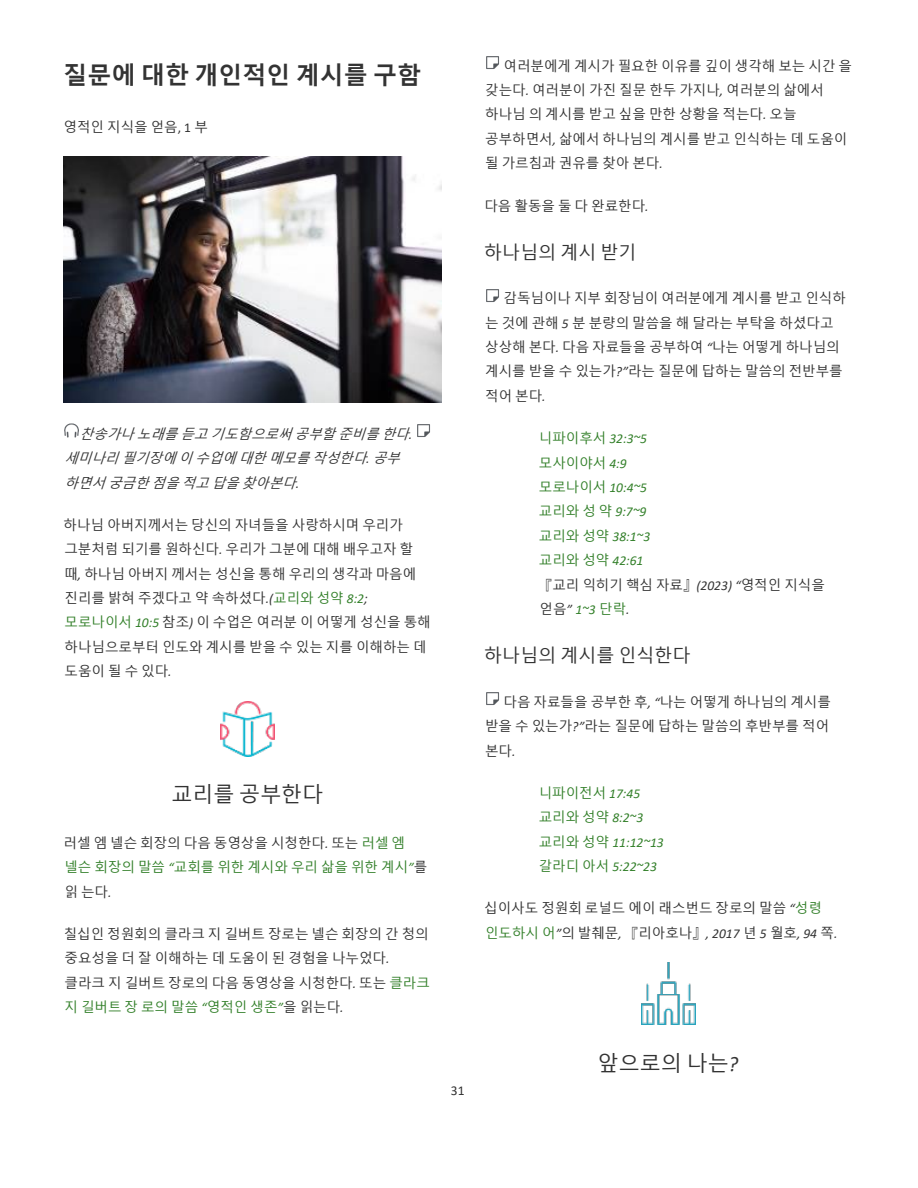
<style>
.page{position:relative;width:918px;height:1188px;background:#fff}
.page>*{position:absolute;margin:0;border:0;box-sizing:border-box;transform-origin:0 0}
.t1{font:700 24px "Malgun Gothic";color:#333}
.t2{font:21px "Malgun Gothic";color:#333}
.t3{font:18px "Malgun Gothic";color:#333}
.t4{font:13.5px/24.5px "Malgun Gothic";color:#333}
.t5{font:13.5px/24.5px "Malgun Gothic";color:#33802a}
.t6{font:italic 13.5px/24.5px "Malgun Gothic";color:#333}
.t7{font:italic 13.5px "Calibri";color:#33802a}
.t8{font:13.5px "Calibri";color:#333}
.s1{font-family:"Calibri"}
.s2{font-family:"Calibri";font-style:italic}
.s3{color:#33802a}
.s4{font-family:"Calibri";font-style:italic;color:#33802a}
.s5{color:#333}
.s6{font-family:"Calibri";font-style:italic;color:#333}
.s7{font-family:"Malgun Gothic";font-style:normal}
.s8{font-family:"MS Mincho"}
</style>
<div class="page">
<img style="left:64px;top:157px;width:378px;height:246px">
<img style="left:64px;top:423px;width:15px;height:15px">
<img style="left:417px;top:424px;width:13px;height:13px">
<img style="left:221px;top:701px;width:54px;height:55px">
<img style="left:486px;top:56px;width:13px;height:13px">
<img style="left:486px;top:289px;width:13px;height:13px">
<img style="left:486px;top:692px;width:13px;height:13px">
<img style="left:641px;top:963px;width:54px;height:62px">
<h1 class="t1" style="left:64px;top:61px;width:359px">질문에 대한 개인적인 계시를 구함</h1>
<p class="t4" style="left:64px;top:115px;width:146px">영적인 지식을 얻음<span class="s1">, 1</span> 부</p>
<p class="t6" style="left:64px;top:422px;width:351px;text-indent:15px">찬송가나 노래를 듣고 기도함으로써 공부할 준비를 한다<span class="s1">. </span>세미나리 필기장에 이 수업에 대한 메모를 작성한다<span class="s1">.</span> 공부 하면서 궁금한 점을 적고 답을 찾아본다<span class="s1">.</span></p>
<p class="t4" style="left:64px;top:513px;width:369px">하나님 아버지께서는 당신의 자녀들을 사랑하시며 우리가 그분처럼 되기를 원하신다<span class="s2">.</span> 우리가 그분에 대해 배우고자 할 때<span class="s2">,</span> 하나님 아버지 께서는 성신을 통해 우리의 생각과 마음에 진리를 밝혀 주겠다고 약 속하셨다<span class="s2">.(</span><span class="s3">교리와 성약</span> <span class="s4">8:2</span><span class="s2">; </span><span class="s3">모로나이서</span> <span class="s4">10:5</span> 참조<span class="s2">)</span> 이 수업은 여러분 이 어떻게 성신을 통해 하나님으로부터 인도와 계시를 받을 수 있는 지를 이해하는 데 도움이 될 수 있다<span class="s2">.</span></p>
<h2 class="t2" style="left:172px;top:782px;width:153px">교리를 공부한다</h2>
<p class="t5" style="left:64px;top:831px;width:365px"><span class="s5">러셀 엠 넬슨 회장의 다음 동영상을 시청한다</span><span class="s6">.</span> <span class="s5">또는</span> 러셀 엠 넬슨 회장의 말씀 <span class="s2">“</span>교회를 위한 계시와 우리 삶을 위한 계시<span class="s2">”</span><span class="s5">를 읽 는다</span><span class="s6">.</span></p>
<p class="t4" style="left:64px;top:922px;width:368px">칠십인 정원회의 클라크 지 길버트 장로는 넬슨 회장의 간 청의 중요성을 더 잘 이해하는 데 도움이 된 경험을 나누었다<span class="s2">. </span>클라크 지 길버트 장로의 다음 동영상을 시청한다<span class="s2">.</span> 또는 <span class="s3">클라크 지 길버트 장 로의 말씀</span> <span class="s4">“</span><span class="s3">영적인 생존</span><span class="s4">”</span>을 읽는다<span class="s2">.</span></p>
<p class="t4" style="left:485px;top:54px;width:368px;text-indent:18px">여러분에게 계시가 필요한 이유를 깊이 생각해 보는 시간 을 갖는다<span class="s2">.</span> 여러분이 가진 질문 한두 가지나<span class="s2">,</span> 여러분의 삶에서 하나님 의 계시를 받고 싶을 만한 상황을 적는다<span class="s2">.</span> 오늘 공부하면서<span class="s2">,</span> 삶에서 하나님의 계시를 받고 인식하는 데 도움이 될 가르침과 권유를 찾아 본다<span class="s2">.</span></p>
<p class="t4" style="left:484px;top:194px;width:166px">다음 활동을 둘 다 완료한다<span class="s2">.</span></p>
<h3 class="t3" style="left:484px;top:242px;width:154px">하나님의 계시 받기</h3>
<p class="t4" style="left:485px;top:286px;width:362px;text-indent:18px">감독님이나 지부 회장님이 여러분에게 계시를 받고 인식하 는 것에 관해 <span class="s2">5</span> 분 분량의 말씀을 해 달라는 부탁을 하셨다고 상상해 본다<span class="s2">.</span> 다음 자료들을 공부하여 <span class="s2">“</span>나는 어떻게 하나님의 계시를 받을 수 있는가<span class="s2">?”</span>라는 질문에 답하는 말씀의 전반부를 적어 본다<span class="s2">.</span></p>
<p class="t7" style="left:539px;top:429px;width:110px"><span class="s7">니파이후서</span> 32:3~5</p>
<p class="t5" style="left:539px;top:451px;width:89px">모사이야서 <span class="s2">4:9</span></p>
<p class="t7" style="left:539px;top:478px;width:110px"><span class="s7">모로나이서</span> 10:4~5</p>
<p class="t5" style="left:539px;top:500px;width:109px">교리와 성 약 <span class="s2">9:7~9</span></p>
<p class="t7" style="left:539px;top:527px;width:113px"><span class="s7">교리와 성약</span> 38:1~3</p>
<p class="t5" style="left:539px;top:548px;width:106px">교리와 성약 <span class="s2">42:61</span></p>
<p class="t4" style="left:539px;top:573px;width:287px"><span class="s8">『</span>교리 익히기 핵심 자료<span class="s8">』</span><span class="s2">(2023) “</span>영적인 지식을 얻음<span class="s2">”</span> <span class="s4">1~3</span> <span class="s3">단락</span><span class="s2">.</span></p>
<h3 class="t3" style="left:484px;top:645px;width:208px">하나님의 계시를 인식한다</h3>
<p class="t4" style="left:485px;top:690px;width:347px;text-indent:18px">다음 자료들을 공부한 후<span class="s2">, “</span>나는 어떻게 하나님의 계시를 받을 수 있는가<span class="s2">?”</span>라는 질문에 답하는 말씀의 후반부를 적어 본다<span class="s2">.</span></p>
<p class="t5" style="left:539px;top:781px;width:103px">니파이전서 <span class="s2">17:45</span></p>
<p class="t5" style="left:539px;top:805px;width:106px">교리와 성약 <span class="s2">8:2~3</span></p>
<p class="t7" style="left:539px;top:833px;width:127px"><span class="s7">교리와 성약</span> 11:12~13</p>
<p class="t7" style="left:539px;top:857px;width:120px"><span class="s7">갈라디 아서</span> 5:22~23</p>
<p class="t4" style="left:484px;top:897px;width:355px">십이사도 정원회 로널드 에이 래스번드 장로의 말씀 <span class="s2">“</span><span class="s3">성령 인도하시 어</span><span class="s2">”</span>의 발췌문<span class="s2">,</span> <span class="s8">『</span>리아호나<span class="s8">』</span><span class="s2">, 2017</span> 년 <span class="s2">5</span> 월호<span class="s2">, 94</span> 쪽<span class="s2">.</span></p>
<p class="t8" style="left:451px;top:1081px;width:15px">31</p>
<h2 class="t2" style="left:598px;top:1052px;width:142px">앞으로의 나는<span class="s2">?</span></h2>
</div>
